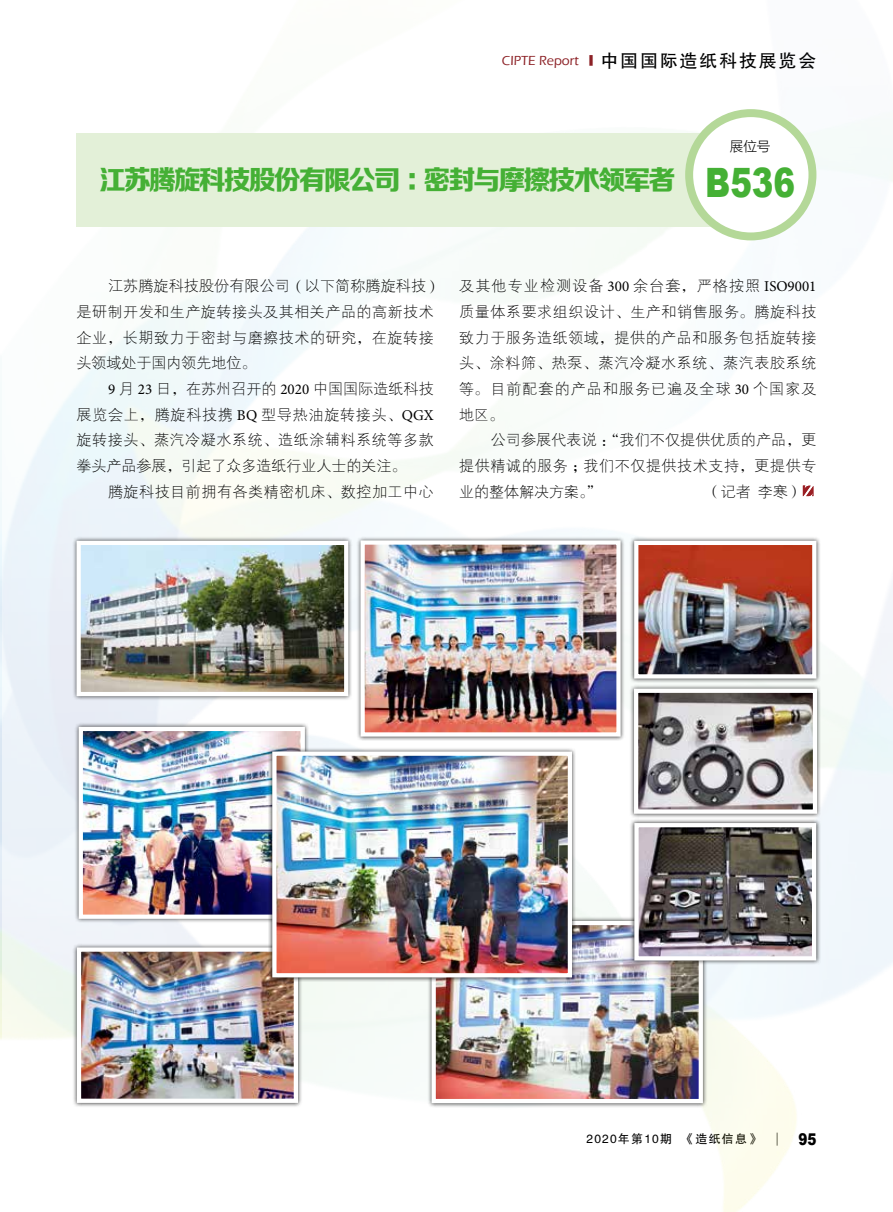
<style>
.page{position:relative;width:893px;height:1212px;background:#fff}
.page>*{position:absolute;margin:0;border:0;box-sizing:border-box;transform-origin:0 0}
.t1{font:900 40.5px "Arial";color:#45b035;scale:.8 1}
.t2{font:27px "FZZDHJW GB1 0";letter-spacing:-.075em;color:#45b035}
.t3{font:900 16.2px "Arial";color:#000;scale:.83 1}
.t4{font:15px/25.7px "FZXDXK GBK1 0";letter-spacing:.04em;color:#000;text-align:justify}
.t5{font:500 13.5px "Eras ITC";color:#8c2126}
.t6{font:13.5px "FZLTXHK GBK1 0";color:#000}
.t7{font:12px "FZHTK GBK1 0";letter-spacing:.1em;color:#000}
.s1{font-family:"FZHTK GBK1 0";font-weight:400}
.s2{font-family:"FZHTK GBK1 0";font-weight:400;font-size:18px;color:#000}
.s3{font-family:"FZSYK GBK1 0"}
.s4{font-family:"Minion Pro"}
</style>
<div class="page">
<div style="left:76px;top:134px;width:658px;height:93px;background:#e3f0d8"></div>
<div style="left:689px;top:113px;width:123px;height:123px;background:#fff;border-radius:50%"></div>
<div style="left:685px;top:109px;width:131px;height:131px;border:8px solid #b4d898;border-radius:50%"></div>
<svg style="left:803px;top:485px;width:10px;height:11px"></svg>
<div style="left:427px;top:916px;width:280px;height:192px;background:#000;opacity:.75"></div>
<img style="left:437px;top:926px;width:261px;height:172px">
<div style="left:432px;top:921px;width:271px;height:182px;border:4px solid #fff"></div>
<div style="left:72px;top:536px;width:281px;height:165px;background:#000;opacity:.75"></div>
<img style="left:82px;top:546px;width:261px;height:145px">
<div style="left:77px;top:541px;width:271px;height:155px;border:4px solid #fff"></div>
<div style="left:72px;top:943px;width:230px;height:164px;background:#000;opacity:.75"></div>
<img style="left:82px;top:952px;width:211px;height:146px">
<div style="left:77px;top:947px;width:221px;height:156px;border:4px solid #fff"></div>
<div style="left:629px;top:684px;width:193px;height:134px;background:#000;opacity:.75"></div>
<img style="left:639px;top:694px;width:173px;height:115px">
<div style="left:634px;top:689px;width:183px;height:125px;border:4px solid #fff"></div>
<div style="left:74px;top:722px;width:235px;height:201px;background:#000;opacity:.75"></div>
<img style="left:84px;top:732px;width:216px;height:182px">
<div style="left:79px;top:727px;width:226px;height:192px;border:4px solid #fff"></div>
<div style="left:629px;top:536px;width:192px;height:147px;background:#000;opacity:.75"></div>
<img style="left:639px;top:546px;width:172px;height:127px">
<div style="left:634px;top:541px;width:182px;height:137px;border:4px solid #fff"></div>
<div style="left:356px;top:536px;width:269px;height:205px;background:#000;opacity:.75"></div>
<img style="left:365px;top:545px;width:251px;height:186px">
<div style="left:360px;top:540px;width:261px;height:196px;border:4px solid #fff"></div>
<div style="left:268px;top:747px;width:308px;height:235px;background:#000;opacity:.75"></div>
<img style="left:277px;top:756px;width:290px;height:216px">
<div style="left:272px;top:751px;width:300px;height:226px;border:4px solid #fff"></div>
<div style="left:630px;top:818px;width:191px;height:147px;background:#000;opacity:.75"></div>
<img style="left:639px;top:828px;width:172px;height:127px">
<div style="left:634px;top:823px;width:182px;height:137px;border:4px solid #fff"></div>
<p class="t5" style="left:502px;top:53px;width:316px">CIPTE Report <span class="s1">■</span> <span class="s2">中国国际造纸科技展览会</span></p>
<h2 class="t2" style="left:99px;top:165px;width:578px">江苏腾旋科技股份有限公司：密封与摩擦技术领军者</h2>
<p class="t6" style="left:730px;top:139px;width:42px">展位号</p>
<h1 class="t1" style="left:705px;top:153px;width:114px">B536</h1>
<p class="t4" style="left:77px;top:274px;width:366px;text-align:left;text-indent:31px">江苏腾旋科技股份有限公司<span class="s3">（</span>以下简称腾旋科技<span class="s3">）</span>是研制开发和生产旋转接头及其相关产品的高新技术企业<span class="s3">，</span>长期致力于密封与磨擦技术的研究<span class="s3">，</span>在旋转接头领域处于国内领先地位<span class="s3">。</span></p>
<p class="t4" style="left:77px;top:376px;width:359px;text-indent:31px"><span class="s4">9</span> 月 <span class="s4">23</span> 日<span class="s3">，</span>在苏州召开的 <span class="s4">2020</span> 中国国际造纸科技展览会上<span class="s3">，</span>腾旋科技携 <span class="s4">BQ</span> 型导热油旋转接头<span class="s3">、</span><span class="s4">QGX</span>旋转接头<span class="s3">、</span>蒸汽冷凝水系统<span class="s3">、</span>造纸涂辅料系统等多款拳头产品参展<span class="s3">，</span>引起了众多造纸行业人士的关注<span class="s3">。</span></p>
<p class="t4" style="left:108px;top:479px;width:327px">腾旋科技目前拥有各类精密机床<span class="s3">、</span>数控加工中心</p>
<p class="t4" style="left:459px;top:274px;width:359px">及其他专业检测设备 <span class="s4">300</span> 余台套<span class="s3">，</span>严格按照 <span class="s4">ISO9001</span>质量体系要求组织设计<span class="s3">、</span>生产和销售服务<span class="s3">。</span>腾旋科技致力于服务造纸领域<span class="s3">，</span>提供的产品和服务包括旋转接头<span class="s3">、</span>涂料筛<span class="s3">、</span>热泵<span class="s3">、</span>蒸汽冷凝水系统<span class="s3">、</span>蒸汽表胶系统等<span class="s3">。</span>目前配套的产品和服务已遍及全球 <span class="s4">30</span> 个国家及地区<span class="s3">。</span></p>
<p class="t4" style="left:459px;top:428px;width:359px;text-indent:31px">公司参展代表说<span class="s3">：“</span>我们不仅提供优质的产品<span class="s3">，</span>更提供精诚的服务<span class="s3">；</span>我们不仅提供技术支持<span class="s3">，</span>更提供专业的整体解决方案<span class="s3">。”</span></p>
<p class="t4" style="left:706px;top:479px;width:98px"><span class="s3">（</span>记者 李寒<span class="s3">）</span></p>
<p class="t7" style="left:586px;top:1132px;width:175px">2020年第10期 《造纸信息》</p>
<p class="t3" style="left:798px;top:1127px;width:23px">95</p>
</div>
